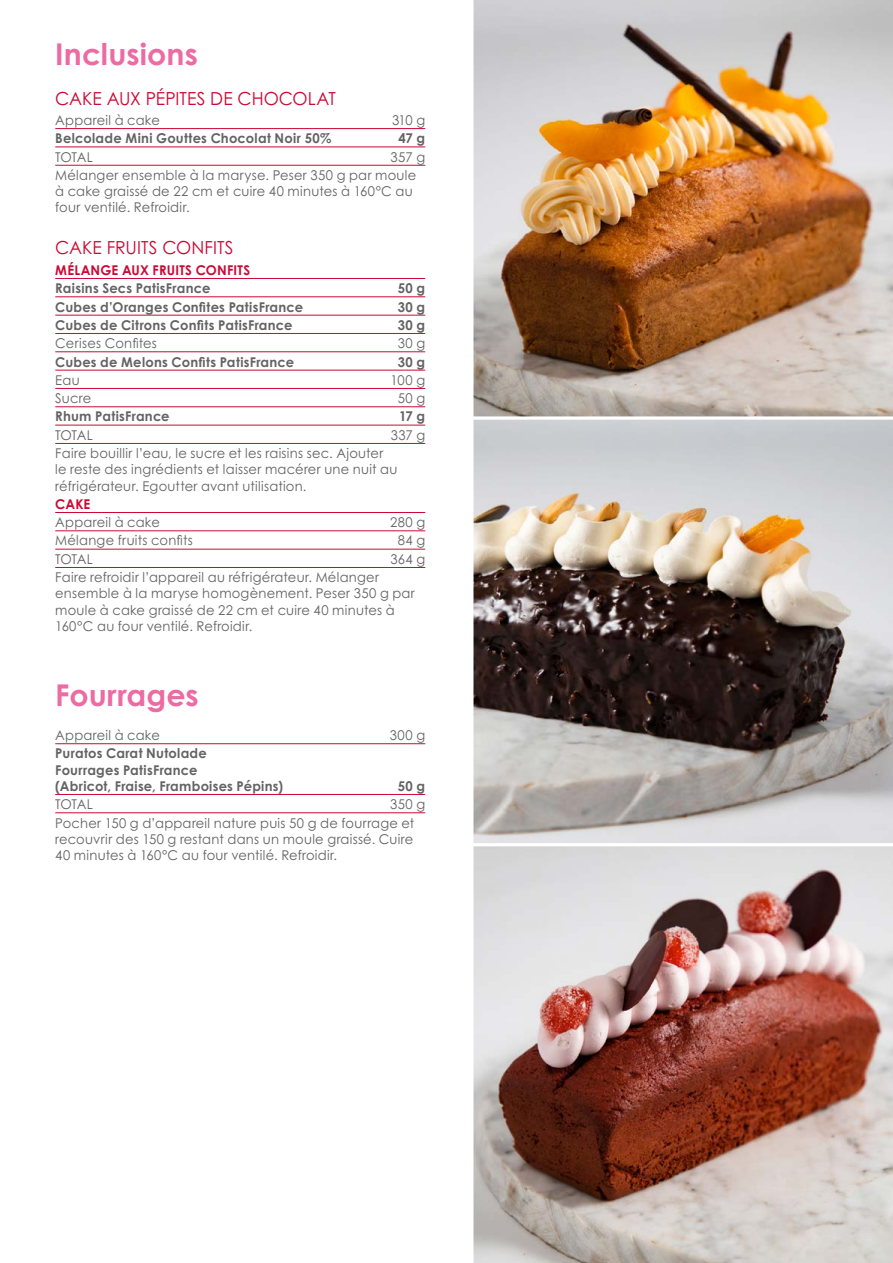
<style>
.page{position:relative;width:893px;height:1263px;background:#fff}
.page>*{position:absolute;margin:0;border:0;box-sizing:border-box;transform-origin:0 0}
.t1{font:700 30px "Century Gothic Pro";letter-spacing:.005em;color:#ed6ba2}
.t2{font:18px "Century Gothic Pro";color:#cc0935}
.t3{font:13.5px/16.2px "Century Gothic Pro";letter-spacing:.02em;color:#646363}
.t4{font:700 13.5px/16.2px "Century Gothic Pro";letter-spacing:.02em;color:#646363}
.t5{font:700 13.5px "Century Gothic Pro";letter-spacing:.015em;color:#cc0935}
</style>
<div class="page">
<hr style="left:55px;top:128px;width:370px;height:1px;background:#cc0935">
<hr style="left:55px;top:147px;width:370px;height:1px;background:#cc0935">
<hr style="left:55px;top:165px;width:370px;height:1px;background:#cc0935">
<hr style="left:55px;top:278px;width:370px;height:1px;background:#cc0935">
<hr style="left:55px;top:297px;width:370px;height:1px;background:#cc0935">
<hr style="left:55px;top:315px;width:370px;height:1px;background:#cc0935">
<hr style="left:55px;top:333px;width:370px;height:1px;background:#cc0935">
<hr style="left:55px;top:351px;width:370px;height:1px;background:#cc0935">
<hr style="left:55px;top:370px;width:370px;height:1px;background:#cc0935">
<hr style="left:55px;top:388px;width:370px;height:1px;background:#cc0935">
<hr style="left:55px;top:406px;width:370px;height:1px;background:#cc0935">
<hr style="left:55px;top:425px;width:370px;height:1px;background:#cc0935">
<hr style="left:55px;top:443px;width:370px;height:1px;background:#cc0935">
<hr style="left:55px;top:512px;width:370px;height:1px;background:#cc0935">
<hr style="left:55px;top:531px;width:370px;height:1px;background:#cc0935">
<hr style="left:55px;top:549px;width:370px;height:1px;background:#cc0935">
<hr style="left:55px;top:567px;width:370px;height:1px;background:#cc0935">
<hr style="left:55px;top:743px;width:370px;height:1px;background:#cc0935">
<hr style="left:55px;top:794px;width:370px;height:1px;background:#cc0935">
<hr style="left:55px;top:812px;width:370px;height:1px;background:#cc0935">
<img style="left:473px;top:0;width:420px;height:417px">
<svg style="left:473px;top:419px;width:420px;height:424px;background:#9c9490"></svg>
<img style="left:473px;top:846px;width:420px;height:417px">
<h1 class="t1" style="left:55px;top:35px;width:144px">Inclusions</h1>
<h2 class="t2" style="left:55px;top:87px;width:282px">CAKE AUX PÉPITES DE CHOCOLAT</h2>
<p class="t3" style="left:55px;top:112px;width:106px">Appareil à cake</p>
<p class="t3" style="left:392px;top:112px;width:35px">310 g</p>
<p class="t4" style="left:55px;top:130px;width:278px">Belcolade Mini Gouttes Chocolat Noir 50%</p>
<p class="t4" style="left:398px;top:130px;width:28px">47 g</p>
<p class="t3" style="left:55px;top:149px;width:39px">TOTAL</p>
<p class="t3" style="left:55px;top:147px;width:371px;line-height:18.3px;text-indent:335px">357 g<br>Mélanger ensemble à la maryse. Peser 350 g par moule</p>
<p class="t3" style="left:55px;top:183px;width:359px">à cake graissé de 22 cm et cuire 40 minutes à 160°C au four ventilé. Refroidir.</p>
<h2 class="t2" style="left:55px;top:237px;width:180px">CAKE FRUITS CONFITS</h2>
<p class="t5" style="left:55px;top:262px;width:196px">MÉLANGE AUX FRUITS CONFITS</p>
<p class="t4" style="left:55px;top:280px;width:157px">Raisins Secs PatisFrance</p>
<p class="t4" style="left:398px;top:280px;width:29px">50 g</p>
<p class="t4" style="left:55px;top:298px;width:249px">Cubes d’Oranges Confites PatisFrance</p>
<p class="t4" style="left:398px;top:298px;width:29px">30 g</p>
<p class="t4" style="left:55px;top:317px;width:239px">Cubes de Citrons Confits PatisFrance</p>
<p class="t4" style="left:398px;top:317px;width:29px">30 g</p>
<p class="t3" style="left:55px;top:335px;width:103px">Cerises Confites</p>
<p class="t3" style="left:398px;top:335px;width:29px">30 g</p>
<p class="t4" style="left:55px;top:353px;width:240px">Cubes de Melons Confits PatisFrance</p>
<p class="t4" style="left:398px;top:353px;width:29px">30 g</p>
<p class="t3" style="left:55px;top:372px;width:26px">Eau</p>
<p class="t3" style="left:391px;top:372px;width:36px">100 g</p>
<p class="t3" style="left:55px;top:390px;width:37px">Sucre</p>
<p class="t3" style="left:398px;top:390px;width:29px">50 g</p>
<p class="t4" style="left:55px;top:408px;width:116px">Rhum PatisFrance</p>
<p class="t4" style="left:399px;top:408px;width:28px">17 g</p>
<p class="t3" style="left:55px;top:427px;width:39px">TOTAL</p>
<p class="t3" style="left:391px;top:427px;width:36px">337 g</p>
<p class="t3" style="left:55px;top:445px;width:344px">Faire bouillir l’eau, le sucre et les raisins sec. Ajouter le reste des ingrédients et laisser macérer une nuit au réfrigérateur. Egoutter avant utilisation.</p>
<p class="t5" style="left:55px;top:495px;width:37px">CAKE</p>
<p class="t3" style="left:55px;top:514px;width:106px">Appareil à cake</p>
<p class="t3" style="left:390px;top:514px;width:37px">280 g</p>
<p class="t3" style="left:55px;top:532px;width:139px">Mélange fruits confits</p>
<p class="t3" style="left:398px;top:532px;width:29px">84 g</p>
<p class="t3" style="left:55px;top:551px;width:39px">TOTAL</p>
<p class="t3" style="left:390px;top:551px;width:36px">364 g</p>
<p class="t3" style="left:55px;top:569px;width:361px">Faire refroidir l’appareil au réfrigérateur. Mélanger ensemble à la maryse homogènement. Peser 350 g par moule à cake graissé de 22 cm et cuire 40 minutes à 160°C au four ventilé. Refroidir.</p>
<h1 class="t1" style="left:55px;top:676px;width:145px">Fourrages</h1>
<p class="t3" style="left:55px;top:727px;width:106px">Appareil à cake</p>
<p class="t3" style="left:390px;top:727px;width:37px">300 g</p>
<p class="t4" style="left:55px;top:745px;width:229px">Puratos Carat Nutolade<br>Fourrages PatisFrance<br>(Abricot, Fraise, Framboises Pépins)</p>
<p class="t4" style="left:398px;top:778px;width:29px">50 g</p>
<p class="t3" style="left:55px;top:796px;width:39px">TOTAL</p>
<p class="t3" style="left:55px;top:795px;width:371px;line-height:18.3px;text-indent:335px">350 g<br>Pocher 150 g d’appareil nature puis 50 g de fourrage et</p>
<p class="t3" style="left:55px;top:831px;width:360px">recouvrir des 150 g restant dans un moule graissé. Cuire<br>40 minutes à 160°C au four ventilé. Refroidir.</p>
</div>
